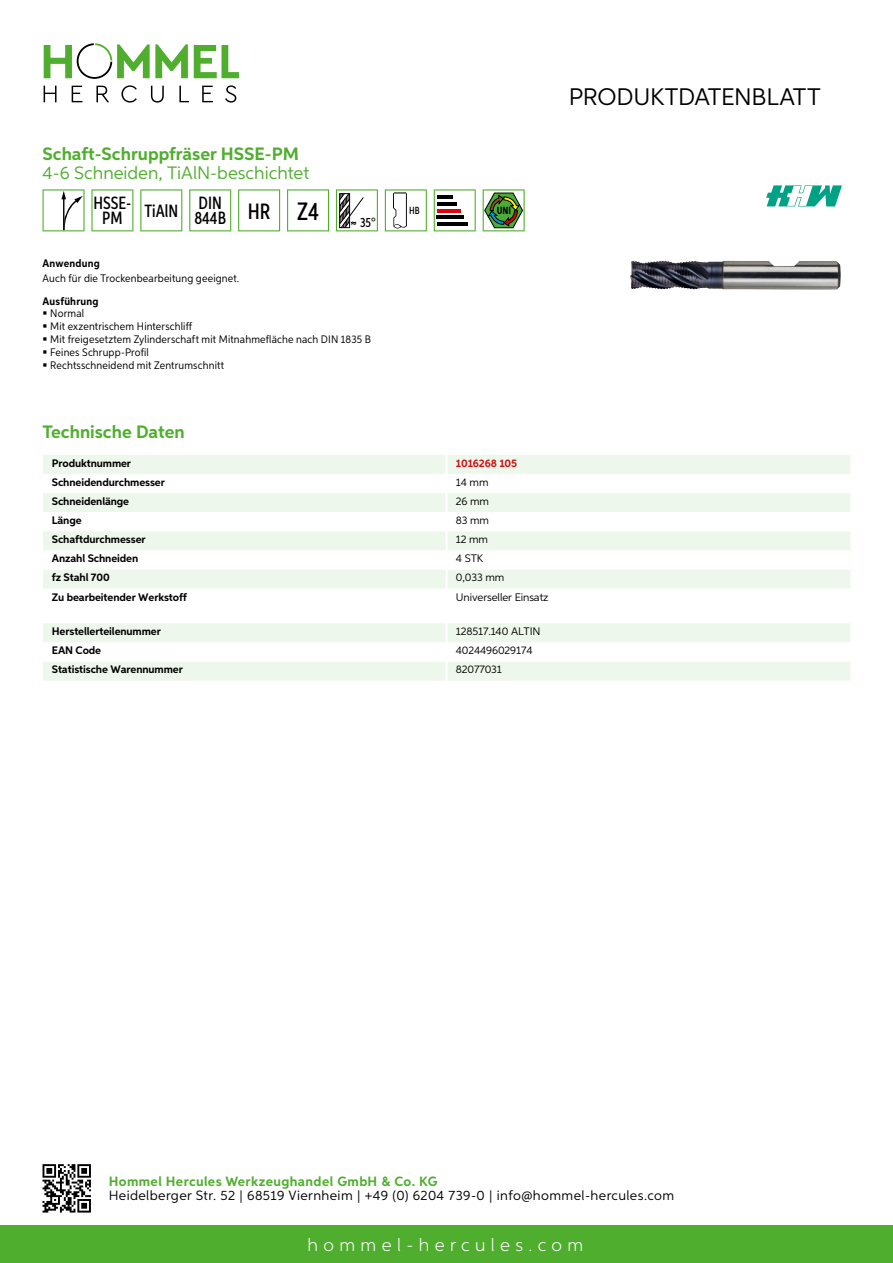
<style>
.page{position:relative;width:893px;height:1263px;background:#fff}
.page>*{position:absolute;margin:0;border:0;box-sizing:border-box;transform-origin:0 0}
.t1{font:24px "Aspira";letter-spacing:-.01em;color:#000}
.t2{font:700 18px "Aspira";color:#50ae2f}
.t3{font:18px "Aspira";color:#50ae2f}
.t4{font:300 18px "Aspira";letter-spacing:.3em;color:#fff}
.t5{font:500 17.85px "Aspira XX Nar";color:#000}
.t6{font:13.5px "Aspira";letter-spacing:.03em;color:#000}
.t7{font:700 13.5px "Aspira";letter-spacing:.03em;color:#50ae2f}
.t8{font:500 13.35px "Aspira XX Nar";color:#000}
.t9{font:10.95px/12.8px "Aspira Nar";letter-spacing:.015em;color:#000}
.t10{font:700 10.95px "Aspira";letter-spacing:-.01em;color:#000}
.t11{font:10.95px "Aspira";letter-spacing:-.01em;color:#000}
.t12{font:700 10.95px "Aspira Nar";letter-spacing:.02em;color:#000}
.t13{font:700 10.95px "Aspira";letter-spacing:-.01em;color:#cd1013}
.t14{font:700 10.35px "Aspira XX Nar";color:#000}
.t15{font:500 10.35px "Aspira XX Nar";color:#000}
</style>
<div class="page">
<div style="left:0;top:1226px;width:893px;height:37px;background:#50ae2f"></div>
<svg style="left:43px;top:1164px;width:48px;height:48px"></svg>
<svg style="left:194px;top:45px;width:45px;height:33px"></svg>
<svg style="left:44px;top:43px;width:144px;height:36px"></svg>
<svg style="left:44px;top:86px;width:13px;height:16px"></svg>
<svg style="left:72px;top:86px;width:10px;height:16px"></svg>
<svg style="left:96px;top:86px;width:13px;height:16px"></svg>
<svg style="left:121px;top:85px;width:16px;height:18px"></svg>
<svg style="left:151px;top:86px;width:13px;height:17px"></svg>
<svg style="left:179px;top:86px;width:10px;height:16px"></svg>
<svg style="left:202px;top:86px;width:11px;height:16px"></svg>
<svg style="left:225px;top:85px;width:11px;height:18px"></svg>
<div style="left:43px;top:455px;width:807px;height:19px;background:#eef7eb"></div>
<svg style="left:43px;top:493px;width:807px;height:96px;fill:#eef7eb"></svg>
<hr style="left:445px;top:455px;width:3px;height:19px;background:#fff">
<hr style="left:445px;top:493px;width:3px;height:19px;background:#fff">
<hr style="left:445px;top:512px;width:3px;height:19px;background:#fff">
<hr style="left:445px;top:531px;width:3px;height:19px;background:#fff">
<hr style="left:445px;top:550px;width:3px;height:20px;background:#fff">
<hr style="left:445px;top:570px;width:3px;height:19px;background:#fff">
<svg style="left:43px;top:623px;width:807px;height:58px"></svg>
<hr style="left:445px;top:661px;width:3px;height:20px;background:#fff">
<svg style="left:43px;top:189px;width:42px;height:42px"></svg>
<svg style="left:91px;top:189px;width:42px;height:42px"></svg>
<svg style="left:140px;top:189px;width:42px;height:42px"></svg>
<svg style="left:189px;top:189px;width:42px;height:42px"></svg>
<svg style="left:238px;top:189px;width:42px;height:42px"></svg>
<svg style="left:287px;top:189px;width:42px;height:42px"></svg>
<svg style="left:336px;top:189px;width:42px;height:42px"></svg>
<svg style="left:385px;top:189px;width:42px;height:42px"></svg>
<svg style="left:434px;top:189px;width:42px;height:42px"></svg>
<hr style="left:437px;top:196px;width:16px;height:3px;background:#000">
<hr style="left:437px;top:202px;width:20px;height:4px;background:#000">
<hr style="left:437px;top:209px;width:23px;height:3px;background:#e3000b">
<hr style="left:437px;top:216px;width:27px;height:3px;background:#000">
<hr style="left:437px;top:222px;width:31px;height:4px;background:#000">
<svg style="left:483px;top:189px;width:42px;height:42px"></svg>
<img style="left:630px;top:260px;width:211px;height:30px">
<svg style="left:766px;top:185px;width:76px;height:21px"></svg>
<h2 class="t2" style="left:43px;top:142px;width:258px">Schaft-Schruppfräser HSSE-PM</h2>
<h2 class="t3" style="left:43px;top:162px;width:268px">4-6 Schneiden, TiAlN -beschichtet</h2>
<h3 class="t5" style="left:93px;top:192px;width:39px">HSSE-</h3>
<h3 class="t5" style="left:102px;top:200px;width:121px">PM TiAlN DIN</h3>
<h3 class="t5" style="left:194px;top:207px;width:126px">844B <sup>HR</sup> <sup>Z4</sup></h3>
<p class="t8" style="left:360px;top:215px;width:17px">35°</p>
<p class="t12" style="left:43px;top:257px;width:59px">Anwendung</p>
<p class="t9" style="left:43px;top:272px;width:198px">Auch für die Trockenbearbeitung geeignet.</p>
<p class="t12" style="left:43px;top:294px;width:58px">Ausführung</p>
<p class="t9" style="left:50px;top:307px;width:322px">Normal<br>Mit exzentrischem Hinterschliff<br>Mit freigesetztem Zylinderschaft mit Mitnahmefläche nach DIN 1835 B Feines Schrupp-Profil<br>Rechtsschneidend mit Zentrumschnitt</p>
<p class="t15" style="left:409px;top:204px;width:12px">HB</p>
<p class="t14" style="left:497px;top:205px;width:16px">UNI</p>
<h2 class="t2" style="left:43px;top:421px;width:144px">Technische Daten</h2>
<p class="t10" style="left:52px;top:456px;width:81px">Produktnummer</p>
<p class="t13" style="left:456px;top:456px;width:63px">1016268 105</p>
<p class="t10" style="left:52px;top:475px;width:115px">Schneidendurchmesser</p>
<p class="t11" style="left:456px;top:475px;width:34px">14 mm</p>
<p class="t10" style="left:52px;top:494px;width:79px">Schneidenlänge</p>
<p class="t11" style="left:456px;top:494px;width:35px">26 mm</p>
<p class="t10" style="left:52px;top:514px;width:31px">Länge</p>
<p class="t11" style="left:456px;top:514px;width:35px">83 mm</p>
<p class="t10" style="left:52px;top:533px;width:95px">Schaftdurchmesser</p>
<p class="t11" style="left:456px;top:533px;width:34px">12 mm</p>
<p class="t10" style="left:52px;top:552px;width:88px">Anzahl Schneiden</p>
<p class="t11" style="left:456px;top:552px;width:23px">4 STK</p>
<p class="t10" style="left:52px;top:571px;width:59px">fz Stahl 700</p>
<p class="t11" style="left:456px;top:571px;width:50px">0,033 mm</p>
<p class="t10" style="left:52px;top:590px;width:137px">Zu bearbeitender Werkstoff</p>
<p class="t11" style="left:456px;top:590px;width:94px">U niverseller Einsatz</p>
<p class="t10" style="left:52px;top:625px;width:111px">Herstellerteilenummer</p>
<p class="t11" style="left:456px;top:625px;width:84px">128517.140 ALTIN</p>
<p class="t10" style="left:52px;top:644px;width:51px">EAN Code</p>
<p class="t11" style="left:456px;top:644px;width:78px">4024496029174</p>
<p class="t10" style="left:52px;top:663px;width:132px">Statistische Warennummer</p>
<p class="t11" style="left:456px;top:663px;width:48px">82077031</p>
<h1 class="t1" style="left:569px;top:82px;width:253px">Produktdatenblatt</h1>
<p class="t7" style="left:109px;top:1172px;width:330px">Hommel Hercules Werkzeughandel GmbH &amp; Co. KG</p>
<p class="t6" style="left:109px;top:1187px;width:567px">Heidelberger Str. 52 | 68519 Viernheim | +49 (0) 6204 739-0 | info@hommel-hercules.com</p>
<h2 class="t4" style="left:307px;top:1234px;width:277px">hommel-hercules.com</h2>
</div>
